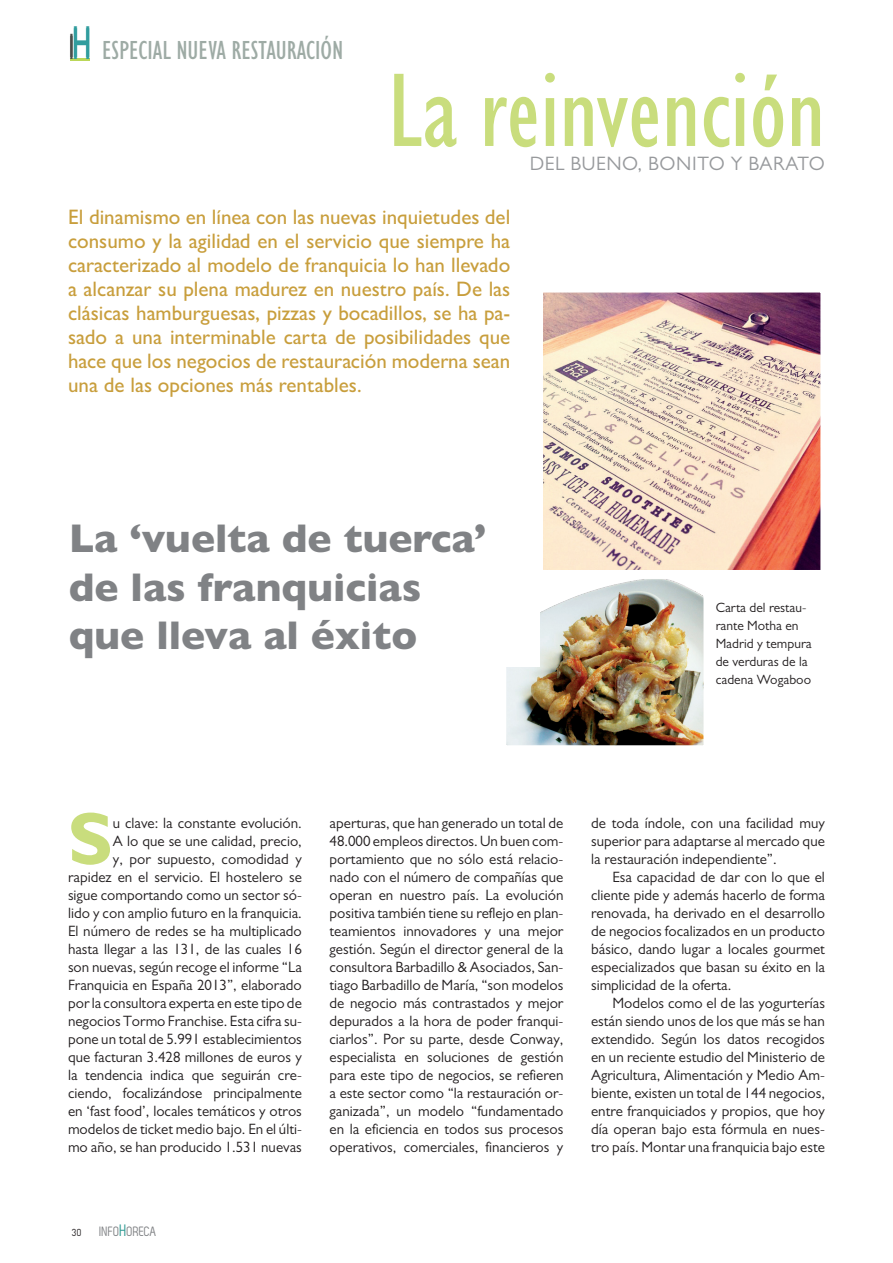
<style>
.page{position:relative;width:893px;height:1263px;background:#fff}
.page>*{position:absolute;margin:0;border:0;box-sizing:border-box;transform-origin:0 0}
.Cabecera{font:condensed 108px "Gill Sans MT Pro";color:#c9dd7d}
.texto_general_capitu{font:700 74.55px "Gill Sans MT Pro";color:#c9dd7d}
.Titular1{font:800 40.5px/48.6px "Gill Sans MT Pro";color:#808285}
.t1{font:33.15px "Zag";color:#4b4f4b}
.t2{font:condensed 27px "Gill Sans MT Pro";color:#9eaba5}
.Entradilla{font:500 21px/24px "Gill Sans MT Pro";color:#c89e3c;text-align:justify}
.Cabecera-2{font:19.5px "Gill Sans MT Pro";letter-spacing:.03em;color:#97999c}
.texto_general_capitu-2{font:15px/18px "Gill Sans MT Pro";color:#231f20;text-align:justify}
.texto_general{font:15px/18px "Gill Sans MT Pro";color:#231f20;text-align:justify}
.Pie_de_foto{font:13.5px/18px "Gill Sans MT Pro";color:#231f20}
.t3{font:13.5px "Zag";color:#808285}
.t4{font:10.5px "Zag";color:#231f20}
.s1{font-size:43.95px;color:#319d9e}
.s2{font-size:16.5px;color:#359d96}
</style>
<div class="page">
<img style="left:507px;top:579px;width:195px;height:165px">
<div style="left:497px;top:556px;width:215px;height:198px;border:9px solid #fff"></div>
<img style="left:544px;top:294px;width:275px;height:275px">
<div style="left:534px;top:284px;width:295px;height:295px;border:9px solid #fff"></div>
<div style="left:69px;top:503px;width:471px;height:163px;background:#fff"></div>
<svg style="left:70px;top:58px;width:19px;height:3px"></svg>
<p class="t1" style="left:70px;top:30px;width:25px">I<span class="s1">H</span></p>
<h3 class="t2" style="left:102px;top:34px;width:243px">ESPECIAL NUEVA RESTAURACIÓN</h3>
<p class="Cabecera" style="left:388px;top:45px;width:439px">La reinvención</p>
<p class="Cabecera-2" style="left:530px;top:152px;width:297px">DEL BUENO, BONITO Y BARATO</p>
<p class="Entradilla" style="left:68px;top:205px;width:444px">El dinamismo en línea con las nuevas inquietudes del consumo y la agilidad en el servicio que siempre ha caracterizado al modelo de franquicia lo han llevado a alcanzar su plena madurez en nuestro país. De las clásicas hamburguesas, pizzas y bocadillos, se ha pa&shy;sado a una interminable carta de posibilidades que hace que los negocios de restauración moderna sean una de las opciones más rentables.</p>
<p class="Titular1" style="left:69px;top:514px;width:419px">La ‘vuelta de tuerca’ de las franquicias que lleva al éxito</p>
<p class="Pie_de_foto" style="left:716px;top:598px;width:98px">Carta del restau&shy;rante Motha en<br>Madrid y tempura de verduras de la cadena Wogaboo</p>
<p class="texto_general_capitu" style="left:68px;top:793px;width:46px">S</p>
<p class="texto_general_capitu-2" style="left:68px;top:814px;width:235px;text-align:right">u clave: la constante evolución.<br>A lo que se une calidad, precio,<br>y, por supuesto, comodidad y rapidez en el servicio. El hostelero se sigue comportando como un sector só&shy;lido y con amplio futuro en la franquicia.<br>El número de redes se ha multiplicado hasta llegar a las 131, de las cuales 16 son nuevas, según recoge el informe “La Franquicia en España 2013”, elaborado por la consultora experta en este tipo de negocios Tormo Franchise. Esta cifra su&shy;pone un total de 5.991 establecimientos que facturan 3.428 millones de euros y la tendencia indica que seguirán cre&shy;ciendo, focalizándose principalmente en ‘fast food’, locales temáticos y otros modelos de ticket medio bajo. En el últi&shy;mo año, se han producido 1.531 nuevas</p>
<p class="texto_general_capitu-2" style="left:591px;top:814px;width:235px">de toda índole, con una facilidad muy superior para adaptarse al mercado que la restauración independiente”.</p>
<p class="texto_general_capitu-2" style="left:330px;top:814px;width:235px">aperturas, que han generado un total de 48.000 empleos directos. Un buen com&shy;portamiento que no sólo está relacio&shy;nado con el número de compañías que operan en nuestro país. La evolución positiva también tiene su reflejo en plan&shy;teamientos innovadores y una mejor gestión. Según el director general de la consultora Barbadillo &amp; Asociados, San&shy;tiago Barbadillo de María, “son modelos de negocio más contrastados y mejor depurados a la hora de poder franqui&shy;ciarlos”. Por su parte, desde Conway, especialista en soluciones de gestión para este tipo de negocios, se refieren a este sector como “la restauración or&shy;ganizada”, un modelo “fundamentado en la eficiencia en todos sus procesos operativos, comerciales, financieros y</p>
<p class="texto_general" style="left:591px;top:868px;width:235px;text-indent:21px">Esa capacidad de dar con lo que el cliente pide y además hacerlo de forma renovada, ha derivado en el desarrollo de negocios focalizados en un producto básico, dando lugar a locales gourmet especializados que basan su éxito en la simplicidad de la oferta.</p>
<p class="texto_general" style="left:591px;top:994px;width:235px;text-indent:21px">Modelos como el de las yogurterías están siendo unos de los que más se han extendido. Según los datos recogidos en un reciente estudio del Ministerio de Agricultura, Alimentación y Medio Am&shy;biente, existen un total de 144 negocios, entre franquiciados y propios, que hoy día operan bajo esta fórmula en nues&shy;tro país. Montar una franquicia bajo este</p>
<p class="t4" style="left:72px;top:1226px;width:11px">30</p>
<p class="t3" style="left:100px;top:1224px;width:59px">INFO<span class="s2">H</span>ORECA</p>
</div>
